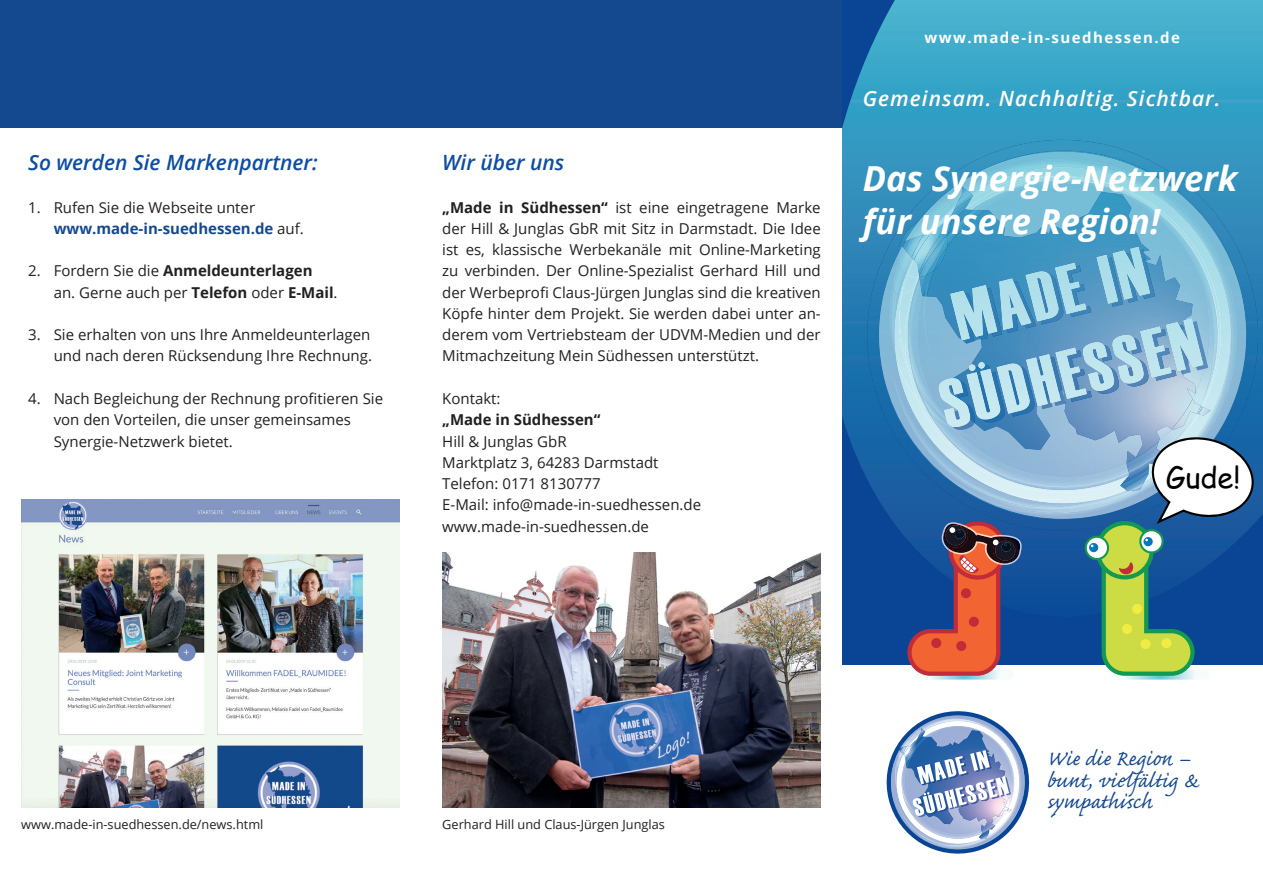
<style>
.page{position:relative;width:1263px;height:893px;background:#fff}
.page>*{position:absolute;margin:0;border:0;box-sizing:border-box;transform-origin:0 0}
.t1{font:italic 700 34.5px "Open Sans";color:#fff}
.t2{font:28.95px "Comic Sans MS";color:#000001}
.t3{font:27px/21.3px "Caflisch Script Pro";letter-spacing:-.005em;color:#144990}
.t4{font:italic 600 21px "Open Sans";color:#0d4da1}
.t5{font:italic 600 21px "Open Sans";letter-spacing:.05em;color:#fff}
.t6{font:15px/21.3px "Open Sans";color:#231f20}
.t7{font:700 15px "Open Sans";letter-spacing:.1em;color:#fff}
.t8{font:12.75px "Open Sans";color:#231f20}
.s1{font-weight:700;color:#144990}
.s2{font-weight:700}
</style>
<div class="page">
<img style="left:842px;top:0;width:421px;height:617px">
<img style="left:847px;top:140px;width:416px;height:391px">
<img style="left:866px;top:151px;width:380px;height:369px">
<img style="left:889px;top:159px;width:60px;height:203px">
<img style="left:893px;top:295px;width:6px;height:65px">
<img style="left:890px;top:360px;width:9px;height:147px">
<img style="left:949px;top:159px;width:295px;height:8px">
<img style="left:900px;top:167px;width:344px;height:36px">
<img style="left:912px;top:177px;width:151px;height:26px">
<img style="left:1063px;top:177px;width:159px;height:26px">
<img style="left:1094px;top:180px;width:127px;height:23px">
<img style="left:893px;top:258px;width:5px;height:4px">
<img style="left:893px;top:262px;width:6px;height:33px">
<img style="left:924px;top:200px;width:25px;height:3px">
<img style="left:898px;top:219px;width:1px;height:43px">
<img style="left:929px;top:676px;width:70px;height:4px">
<img style="left:1125px;top:676px;width:70px;height:4px">
<svg style="left:899px;top:203px;width:359px;height:473px;background:#6d99b5"></svg>
<img style="left:21px;top:500px;width:379px;height:308px">
<div style="left:0;top:0;width:421px;height:128px;background:#144990"></div>
<div style="left:421px;top:0;width:421px;height:128px;background:#144990"></div>
<img style="left:442px;top:553px;width:379px;height:255px">
<svg style="left:887px;top:711px;width:142px;height:143px"></svg>
<img style="left:905px;top:746px;width:11px;height:15px">
<p class="t4" style="left:28px;top:148px;width:291px">So werden Sie Markenpartner:</p>
<p class="t6" style="left:54px;top:196px;width:252px;text-indent:-26px">1. Rufen Sie die Webseite unter <span class="s1">www.made-in-suedhessen.de</span> auf.</p>
<p class="t6" style="left:54px;top:260px;width:285px;text-indent:-26px">2. Fordern Sie die <span class="s2">Anmeldeunterlagen </span>an. Gerne auch per <span class="s2">Telefon</span> oder <span class="s2">E-Mail</span>.</p>
<p class="t6" style="left:28px;top:324px;width:345px;text-align:right">3. Sie erhalten von uns Ihre Anmeldeunterlagen und nach deren Rücksendung Ihre Rechnung.</p>
<p class="t6" style="left:54px;top:387px;width:331px;text-indent:-26px">4. Nach Begleichung der Rechnung profitieren Sie von den Vorteilen, die unser gemeinsames<br>Synergie-Netzwerk bietet.</p>
<p class="t4" style="left:442px;top:148px;width:124px">Wir über uns</p>
<p class="t6" style="left:442px;top:196px;width:380px;text-align:justify"><span class="s2">„Made in Südhessen“</span> ist eine eingetragene Marke der Hill &amp; Junglas GbR mit Sitz in Darmstadt. Die Idee ist es, klassische Werbekanäle mit Online-Marketing zu verbinden. Der Online-Spezialist Gerhard Hill und der Werbeprofi Claus-Jürgen Junglas sind die kreativen Köpfe hinter dem Projekt. Sie werden dabei unter an&shy;derem vom Vertriebsteam der UDVM-Medien und der Mitmachzeitung Mein Südhessen unterstützt.</p>
<p class="t6" style="left:442px;top:387px;width:160px">Kontakt:<br><span class="s2">„Made in Südhessen“<br></span>Hill &amp; Junglas GbR</p>
<p class="t6" style="left:442px;top:451px;width:218px">Marktplatz 3, 64283 Darmstadt</p>
<p class="t6" style="left:442px;top:472px;width:160px">Telefon: 0171 8130777</p>
<p class="t6" style="left:442px;top:494px;width:260px">E-Mail: info@made-in-suedhessen.de</p>
<p class="t6" style="left:442px;top:515px;width:208px">www.made-in-suedhessen.de</p>
<p class="t7" style="left:924px;top:26px;width:257px">www.made-in-suedhessen.de</p>
<p class="t5" style="left:863px;top:84px;width:359px">Gemeinsam. Nachhaltig. Sichtbar.</p>
<p class="t1" style="left:863px;top:154px;width:376px">Das Synergie-Netzwerk</p>
<p class="t1" style="left:863px;top:197px;width:299px">für unsere Region!</p>
<p class="t2" style="left:1166px;top:456px;width:76px">Gude!</p>
<p class="t8" style="left:21px;top:816px;width:244px">www.made-in-suedhessen.de/news.html</p>
<p class="t8" style="left:442px;top:816px;width:224px">Gerhard Hill und Claus-Jürgen Junglas</p>
<p class="t3" style="left:1047px;top:751px;width:153px">Wie die Region – bunt, vielfältig &amp; sympathisch</p>
</div>
